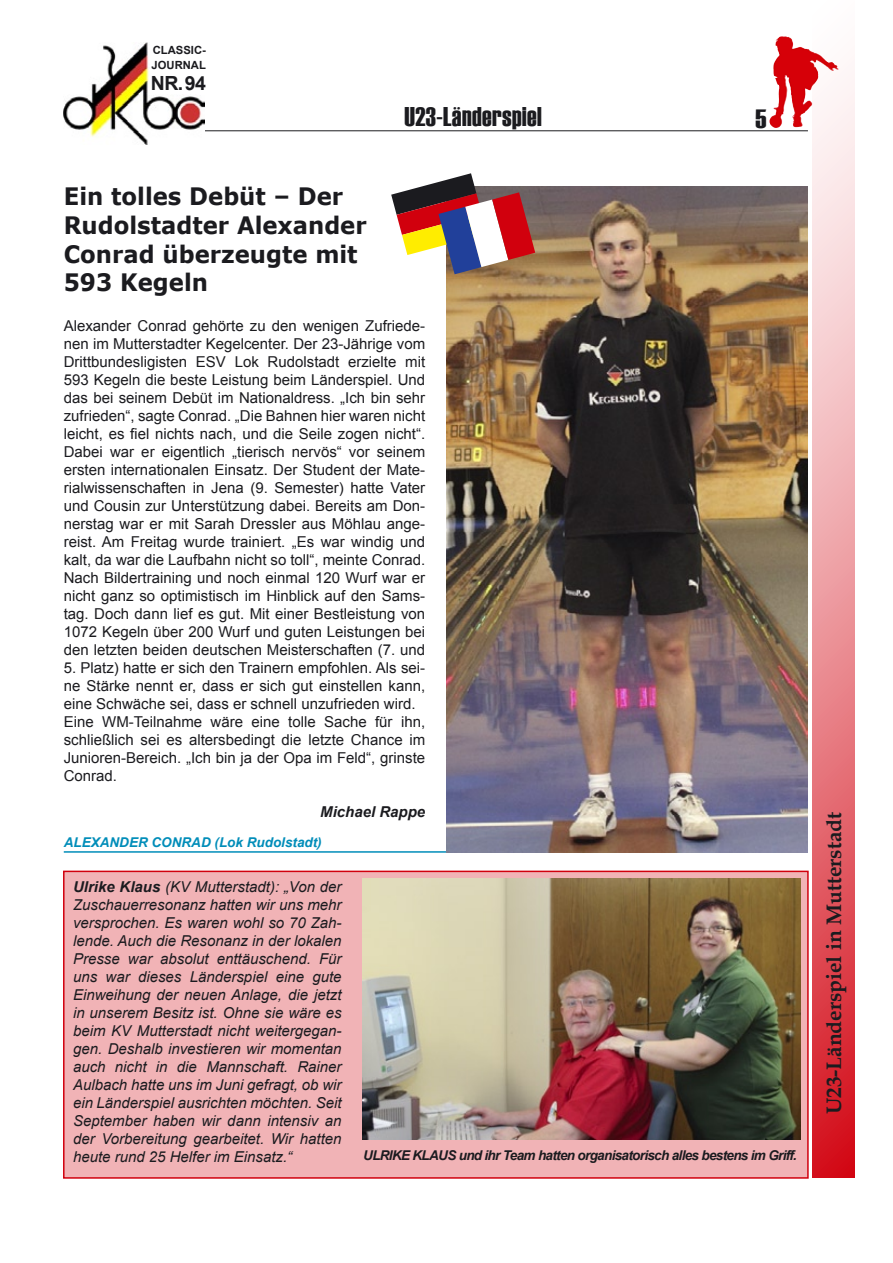
<style>
.page{position:relative;width:893px;height:1263px;background:#fff}
.page>*{position:absolute;margin:0;border:0;box-sizing:border-box;transform-origin:0 0}
.t1{font:27px "Haettenschweiler";letter-spacing:.015em;color:#1b1b1f}
.t2{font:26.4px "Haettenschweiler";color:#1b1b1f;scale:1.11 1}
.t3{font:700 24px/28.8px "Verdana";color:#1b1b1f;scale:.95 1}
.t4{font:700 21px "Book Antiqua";color:#1b1b1f}
.t5{font:700 19.5px "Arial";color:#1b1b1f}
.t6{font:15px/18px "Arial";color:#1b1b1f;text-align:justify}
.t7{font:italic 15px/18px "Arial";color:#1b1b1f;text-align:justify}
.t8{font:italic 700 15px "Arial";color:#1b1b1f}
.t9{font:italic 700 13.5px "Arial";letter-spacing:-.05em;color:#1b1b1f}
.t10{font:italic 700 13.5px "Arial";color:#008db9}
.t11{font:700 11.25px/15px "Arial";color:#1b1b1f}
.s1{font-weight:700}
</style>
<div class="page">
<div style="left:64px;top:871px;width:744px;height:307px;background:#f1b3b6"></div>
<div style="left:63px;top:871px;width:746px;height:308px;border:2px solid #d1000d"></div>
<hr style="left:64px;top:851px;width:391px;height:2px;background:#008db9">
<hr style="left:64px;top:130px;width:744px;height:1px;background:#1b1b1f">
<img style="left:64px;top:43px;width:141px;height:102px">
<svg style="left:812px;top:56px;width:43px;height:1122px;background:#ea8e94"></svg>
<img style="left:787px;top:37px;width:34px;height:19px">
<img style="left:446px;top:187px;width:362px;height:666px">
<img style="left:363px;top:878px;width:438px;height:261px">
<svg style="left:391px;top:173px;width:144px;height:101px"></svg>
<p class="t11" style="left:152px;top:43px;width:56px">CLASSIC-<br>JOURNAL</p>
<h3 class="t5" style="left:151px;top:70px;width:57px">NR. 94</h3>
<h1 class="t1" style="left:404px;top:98px;width:139px">U23-Länderspiel</h1>
<h2 class="t2" style="left:755px;top:101px;width:11px">5</h2>
<h3 class="t3" style="left:64px;top:181px;width:320px">Ein tolles Debüt – Der<br>Rudolstadter Alexander<br>Conrad überzeugte mit<br>593 Kegeln</h3>
<p class="t6" style="left:64px;top:316px;width:363px">Alexander Conrad gehörte zu den wenigen Zufriede&shy;nen im Mutterstadter Kegelcenter. Der 23-Jährige vom Drittbundesligisten ESV Lok Rudolstadt erzielte mit 593 Kegeln die beste Leistung beim Länderspiel. Und das bei seinem Debüt im Nationaldress. „Ich bin sehr zufrieden“, sagte Conrad. „Die Bahnen hier waren nicht leicht, es fiel nichts nach, und die Seile zogen nicht“.<br>Dabei war er eigentlich „tierisch nervös“ vor seinem ersten internationalen Einsatz. Der Student der Mate&shy;rialwissenschaften in Jena (9. Semester) hatte Vater und Cousin zur Unterstützung dabei. Bereits am Don&shy;nerstag war er mit Sarah Dressler aus Möhlau ange&shy;reist. Am Freitag wurde trainiert. „Es war windig und kalt, da war die Laufbahn nicht so toll“, meinte Conrad.<br>Nach Bildertraining und noch einmal 120 Wurf war er nicht ganz so optimistisch im Hinblick auf den Sams&shy;tag. Doch dann lief es gut. Mit einer Bestleistung von 1072 Kegeln über 200 Wurf und guten Leistungen bei den letzten beiden deutschen Meisterschaften (7. und</p>
<p class="t6" style="left:64px;top:658px;width:363px;text-align:left">5. Platz) hatte er sich den Trainern empfohlen. Als sei&shy;ne Stärke nennt er, dass er sich gut einstellen kann, eine Schwäche sei, dass er schnell unzufrieden wird.<br>Eine WM-Teilnahme wäre eine tolle Sache für ihn, schließlich sei es altersbedingt die letzte Chance im Junioren-Bereich. „Ich bin ja der Opa im Feld“, grinste Conrad.</p>
<p class="t8" style="left:320px;top:802px;width:107px">Michael Rappe</p>
<p class="t10" style="left:64px;top:833px;width:259px">ALEXANDER CONRAD (Lok Rudolstadt)</p>
<p class="t7" style="left:73px;top:877px;width:270px"><span class="s1">Ulrike Klaus</span> (KV Mutterstadt): „Von der Zuschauerresonanz hatten wir uns mehr versprochen. Es waren wohl so 70 Zah&shy;lende. Auch die Resonanz in der lokalen Presse war absolut enttäuschend. Für uns war dieses Länderspiel eine gute Einweihung der neuen Anlage, die jetzt in unserem Besitz ist. Ohne sie wäre es beim KV Mutterstadt nicht weitergegan&shy;gen. Deshalb investieren wir momentan auch nicht in die Mannschaft. Rainer Aulbach hatte uns im Juni gefragt, ob wir ein Länderspiel ausrichten möchten. Seit September haben wir dann intensiv an der Vorbereitung gearbeitet. Wir hatten heute rund 25 Helfer im Einsatz.“</p>
<p class="t9" style="left:363px;top:1147px;width:435px">ULRIKE KLAUS und ihr Team hatten organisatorisch alles bestens im Griff.</p>
<h3 class="t4" style="left:820px;top:1114px;width:304px;rotate:-90deg">U23-Länderspiel in Mutterstadt</h3>
</div>
